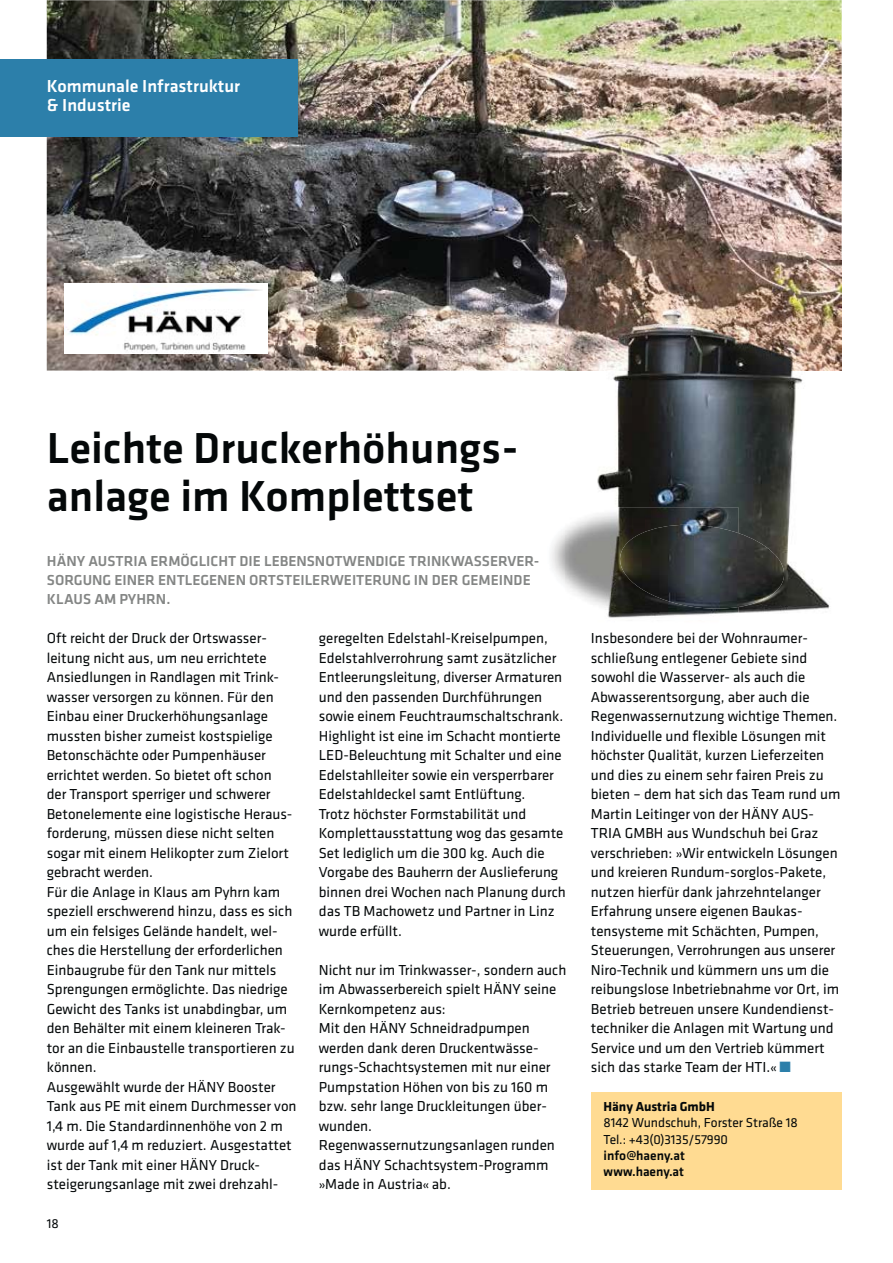
<style>
.page{position:relative;width:893px;height:1263px;background:#fff}
.page>*{position:absolute;margin:0;border:0;box-sizing:border-box;transform-origin:0 0}
.t1{font:500 45px/48px "GC Klavika Fein";color:#040809}
.t2{font:500 18px/19.5px "GC Klavika Fein";color:#fff}
.t3{font:15px/19.5px "GC Klavika";color:#040809}
.t4{font:500 15px/19.5px "GC Klavika Fein";color:#848685}
.t5{font:13.5px/16.5px "GC Klavika";letter-spacing:-.005em;color:#040809}
.t6{font:500 13.5px/16.5px "GC Klavika Fein";color:#040809}
.t7{font:700 13.5px "GC Klavika";letter-spacing:-.005em;color:#040809}
.s1{font-size:13.5px}
</style>
<div class="page">
<img style="left:47px;top:0;width:795px;height:371px">
<div style="left:0;top:59px;width:298px;height:78px;background:#2c7faa"></div>
<img style="left:565px;top:371px;width:265px;height:249px">
<img style="left:565px;top:261px;width:277px;height:110px">
<img style="left:617px;top:525px;width:169px;height:84px">
<div style="left:591px;top:1092px;width:251px;height:97px;background:#ffdb92"></div>
<img style="left:64px;top:284px;width:203px;height:69px">
<p class="t2" style="left:47px;top:77px;width:195px">Kommunale Infrastruktur &amp; Industrie</p>
<h1 class="t1" style="left:47px;top:427px;width:473px">Leichte Druckerhöhungs&shy;anlage im Komplettset</h1>
<p class="t4" style="left:47px;top:552px;width:494px">HÄNY AUSTRIA ERMÖGLICHT DIE LEBENSNOTWENDIGE TRINKWASSERVER-<br>SORGUNG EINER ENTLEGENEN ORTSTEILERWEITERUNG IN DER GEMEINDE<br>KLAUS AM PYHRN.</p>
<p class="t3" style="left:47px;top:630px;width:251px">Oft reicht der Druck der Ortswasser&shy;leitung nicht aus, um neu errichtete Ansiedlungen in Randlagen mit Trink&shy;wasser versorgen zu können. Für den Einbau einer Druckerhöhungsanlage mussten bisher zumeist kostspielige Betonschächte oder Pumpenhäuser errichtet werden. So bietet oft schon<br>der Transport sperriger und schwerer Beton elemente eine logistische Heraus&shy;forderung, müssen diese nicht selten sogar mit einem Helikopter zum Zielort gebracht werden.<br>Für die Anlage in Klaus am Pyhrn kam speziell erschwerend hinzu, dass es sich um ein felsiges Gelände handelt, wel&shy;ches die Herstellung der erforderlichen Einbaugrube für den Tank nur mittels Sprengungen ermöglichte. Das niedrige Gewicht des Tanks ist unabdingbar, um den Behälter mit einem kleineren Trak&shy;tor an die Einbaustelle transportieren zu können.<br>Ausgewählt wurde der HÄNY Booster Tank aus PE mit einem Durchmesser von 1,4 m. Die Standardinnenhöhe von 2 m wurde auf 1,4 m reduziert. Ausgestattet ist der Tank mit einer HÄNY Druck&shy;steigerungsanlage mit zwei drehzahl-</p>
<p class="t3" style="left:319px;top:630px;width:249px">geregelten Edelstahl-Kreiselpumpen, Edelstahlverrohrung samt zusätzlicher Entleerungsleitung, diverser Armaturen und den passenden Durchführungen sowie einem Feuchtraumschaltschrank.<br>Highlight ist eine im Schacht montierte LED-Beleuchtung mit Schalter und eine Edelstahlleiter sowie ein versperrbarer Edelstahldeckel samt Entlüftung.<br>Trotz höchster Formstabilität und Komplettausstattung wog das gesamte Set lediglich um die 300 kg. Auch die Vorgabe des Bauherrn der Auslieferung binnen drei Wochen nach Planung durch das TB Machowetz und Partner in Linz wurde erfüllt.</p>
<p class="t3" style="left:319px;top:961px;width:249px">Nicht nur im Trinkwasser-, sondern auch im Abwasserbereich spielt HÄNY seine<br>Kernkompetenz aus:<br>Mit den HÄNY Schneidradpumpen werden dank deren Druckentwässe&shy;rungs-Schachtsystemen mit nur einer<br>Pumpstation Höhen von bis zu 160 m bzw. sehr lange Druckleitungen über&shy;wunden.<br>Regenwassernutzungsanlagen runden das HÄNY Schachtsystem-Programm <span class="s1">»</span>Made in Austria<span class="s1">«</span> ab.</p>
<p class="t5" style="left:47px;top:1217px;width:14px">18</p>
<p class="t3" style="left:591px;top:630px;width:251px">Insbesondere bei der Wohnraumer&shy;schließung entlegener Gebiete sind sowohl die Wasserver- als auch die Abwasserentsorgung, aber auch die Regenwassernutzung wichtige Themen.<br>Individuelle und flexible Lösungen mit höchster Qualität, kurzen Lieferzeiten und dies zu einem sehr fairen Preis zu bieten – dem hat sich das Team rund um Martin Leitinger von der HÄNY AUS-TRIA GMBH aus Wundschuh bei Graz verschrieben: <span class="s1">»</span>Wir entwickeln Lösungen und kreieren Rundum-sorglos-Pakete, nutzen hierfür dank jahrzehntelanger Erfahrung unsere eigenen Baukas&shy;tensysteme mit Schächten, Pumpen, Steuerungen, Verrohrungen aus unserer Niro-Technik und kümmern uns um die reibungslose Inbetriebnahme vor Ort, im Betrieb betreuen unsere Kundendienst&shy;techniker die Anlagen mit Wartung und Service und um den Vertrieb kümmert sich das starke Team der HTI.<span class="s1">«</span></p>
<p class="t7" style="left:604px;top:1098px;width:113px">Häny Austria GmbH</p>
<p class="t5" style="left:604px;top:1115px;width:196px">8142 Wundschuh, Forster Straße 18<br>Tel.: +43(0)3135/57990</p>
<p class="t6" style="left:604px;top:1148px;width:83px">info@haeny.at www.haeny.at</p>
</div>
